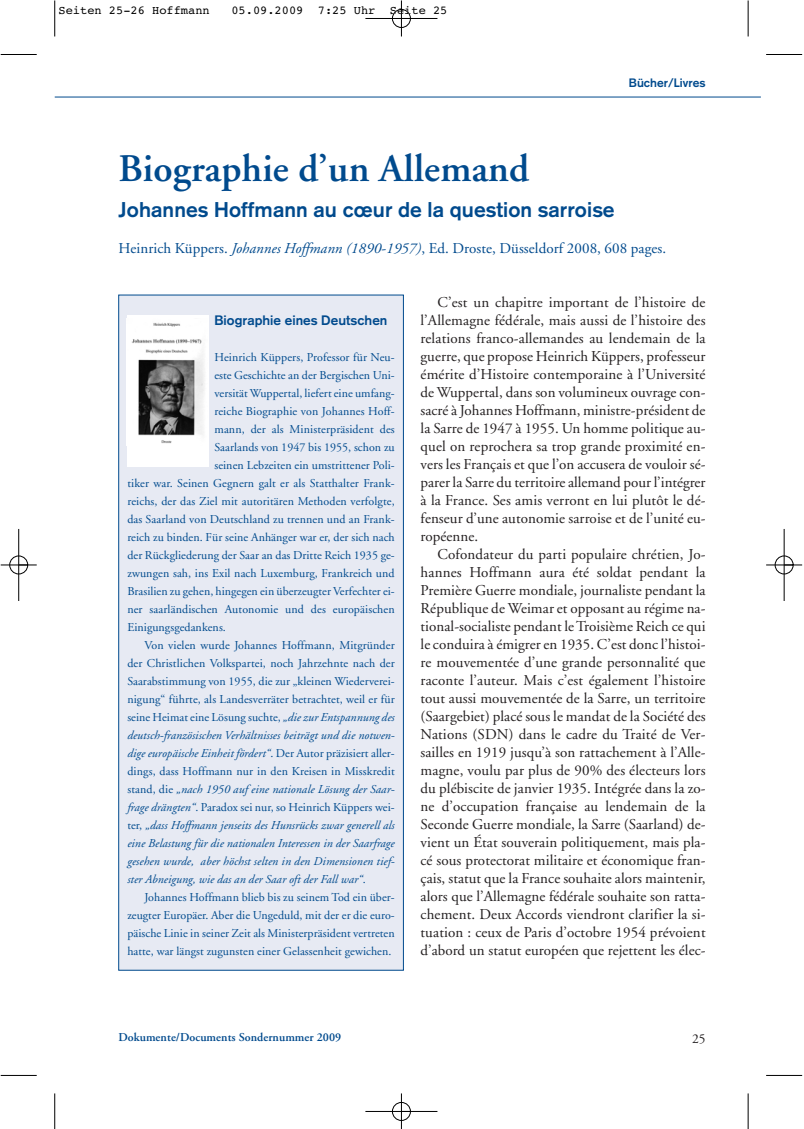
<style>
.page{position:relative;width:804px;height:1129px;background:#fff}
.page>*{position:absolute;margin:0;border:0;box-sizing:border-box;transform-origin:0 0}
.t1{font:600 39px "Adobe Garamond";letter-spacing:.005em;color:#004a8d}
.t2{font:700 21px "Akzidenz Grotesk";letter-spacing:.005em;color:#004a8d}
.t3{font:15px/18px "Adobe Garamond";letter-spacing:.005em;color:#231f20;text-align:justify}
.t4{font:15px "Adobe Garamond";letter-spacing:.005em;color:#004a8d}
.t5{font:700 13.5px "Akzidenz Grotesk";letter-spacing:.005em;color:#004a8d}
.t6{font:13.5px "Adobe Garamond";color:#231f20}
.t7{font:12px "Adobe Garamond";letter-spacing:.005em;color:#004a8d}
.t8{font:italic 12px "Adobe Garamond";letter-spacing:.005em;color:#004a8d}
.t9{font:12px "Courier";color:#000}
.t10{font:600 12px "Adobe Garamond";letter-spacing:.005em;color:#004a8d}
.t11{font:700 12px "Akzidenz Grotesk";letter-spacing:.005em;color:#004a8d}
.s1{font-style:italic}
.s2{font-style:normal}
</style>
<div class="page">
<hr style="left:55px;top:97px;width:706px;height:1px;background:#004a8d">
<div style="left:119px;top:295px;width:284px;height:675px;background:#e7eaf3"></div>
<div style="left:127px;top:315px;width:81px;height:152px;background:#fff"></div>
<img style="left:132px;top:323px;width:73px;height:121px">
<hr style="left:54px;top:0;width:1px;height:36px;background:#000">
<hr style="left:1px;top:54px;width:36px;height:1px;background:#000">
<hr style="left:748px;top:0;width:1px;height:36px;background:#000">
<hr style="left:766px;top:54px;width:36px;height:1px;background:#000">
<hr style="left:54px;top:1093px;width:1px;height:35px;background:#000">
<hr style="left:1px;top:1075px;width:36px;height:1px;background:#000">
<hr style="left:748px;top:1093px;width:1px;height:35px;background:#000">
<hr style="left:766px;top:1075px;width:36px;height:1px;background:#000">
<div style="left:392px;top:9px;width:19px;height:19px;border:1px solid #fff;border-radius:50%"></div>
<hr style="left:365px;top:18px;width:72px;height:1px;background:#000">
<hr style="left:401px;top:0;width:1px;height:36px;background:#000">
<div style="left:392px;top:9px;width:18px;height:19px;border:1px solid #000;border-radius:50%"></div>
<div style="left:392px;top:1102px;width:19px;height:18px;border:1px solid #fff;border-radius:50%"></div>
<hr style="left:365px;top:1111px;width:72px;height:1px;background:#000">
<hr style="left:401px;top:1093px;width:1px;height:35px;background:#000">
<div style="left:392px;top:1102px;width:18px;height:18px;border:1px solid #000;border-radius:50%"></div>
<div style="left:9px;top:555px;width:19px;height:19px;border:1px solid #fff;border-radius:50%"></div>
<hr style="left:18px;top:529px;width:1px;height:72px;background:#000">
<hr style="left:1px;top:564px;width:36px;height:1px;background:#000">
<div style="left:10px;top:556px;width:18px;height:18px;border:1px solid #000;border-radius:50%"></div>
<div style="left:774px;top:555px;width:19px;height:19px;border:1px solid #fff;border-radius:50%"></div>
<hr style="left:784px;top:529px;width:1px;height:72px;background:#000">
<hr style="left:766px;top:564px;width:36px;height:1px;background:#000">
<div style="left:775px;top:556px;width:18px;height:18px;border:1px solid #000;border-radius:50%"></div>
<p class="t9" style="left:58px;top:6px;width:153px">Seiten 25-26 Hoffmann</p>
<p class="t9" style="left:231px;top:6px;width:218px">05.09.2009 7:25 Uhr Seite 25</p>
<h1 class="t1" style="left:118px;top:152px;width:412px">Biographie d’un Allemand</h1>
<p class="t11" style="left:629px;top:78px;width:78px">Bücher/Livres</p>
<h2 class="t2" style="left:118px;top:201px;width:497px">Johannes Hoffmann au cœur de la question sarroise</h2>
<p class="t4" style="left:118px;top:242px;width:549px">Heinrich Küppers. <span class="s1">Johannes Hoffmann (1890-1957)</span>, Ed. Droste, Düsseldorf 2008, 608 pages.</p>
<p class="t5" style="left:214px;top:315px;width:174px">Biographie eines Deutschen</p>
<p class="t7" style="left:214px;top:352px;width:182px">Heinrich Küppers, Professor für Neu-</p>
<p class="t7" style="left:214px;top:370px;width:182px">este Geschichte an der Bergischen Uni-</p>
<p class="t7" style="left:214px;top:388px;width:182px">versität Wuppertal, liefert eine umfang-</p>
<p class="t7" style="left:214px;top:406px;width:182px">reiche Biographie von Johannes Hoff-</p>
<p class="t7" style="left:214px;top:424px;width:182px">mann, der als Ministerpräsident des</p>
<p class="t7" style="left:214px;top:442px;width:182px">Saarlands von 1947 bis 1955, schon zu</p>
<p class="t7" style="left:214px;top:460px;width:182px">seinen Lebzeiten ein umstrittener Poli-</p>
<p class="t7" style="left:127px;top:478px;width:269px">tiker war. Seinen Gegnern galt er als Statthalter Frank-</p>
<p class="t7" style="left:127px;top:496px;width:269px">reichs, der das Ziel mit autoritären Methoden verfolgte,</p>
<p class="t7" style="left:127px;top:514px;width:269px">das Saarland von Deutschland zu trennen und an Frank-</p>
<p class="t7" style="left:127px;top:532px;width:269px">reich zu binden. Für seine Anhänger war er, der sich nach</p>
<p class="t7" style="left:127px;top:550px;width:269px">der Rückgliederung der Saar an das Dritte Reich 1935 ge-</p>
<p class="t7" style="left:127px;top:568px;width:269px">zwungen sah, ins Exil nach Luxemburg, Frankreich und</p>
<p class="t7" style="left:127px;top:586px;width:269px">Brasilien zu gehen, hingegen ein überzeugter Verfechter ei-</p>
<p class="t7" style="left:127px;top:604px;width:269px">ner saarländischen Autonomie und des europäischen</p>
<p class="t7" style="left:127px;top:622px;width:100px">Einigungsgedankens.</p>
<p class="t7" style="left:144px;top:640px;width:252px">Von vielen wurde Johannes Hoffmann, Mitgründer</p>
<p class="t7" style="left:127px;top:658px;width:269px">der Christlichen Volkspartei, noch Jahrzehnte nach der</p>
<p class="t7" style="left:127px;top:676px;width:269px">Saarabstimmung von 1955, die zur „kleinen Wiederverei-</p>
<p class="t7" style="left:127px;top:694px;width:269px">nigung“ führte, als Landesverräter betrachtet, weil er für</p>
<p class="t7" style="left:127px;top:712px;width:269px">seine Heimat eine Lösung suchte, <span class="s1">„die zur Entspannung des</span></p>
<p class="t8" style="left:127px;top:730px;width:268px">deutsch-französischen Verhältnisses beiträgt und die notwen-</p>
<p class="t8" style="left:127px;top:748px;width:269px">dige europäische Einheit fördert“<span class="s2">. Der Autor präzisiert aller-</span></p>
<p class="t7" style="left:127px;top:766px;width:269px">dings, dass Hoffmann nur in den Kreisen in Misskredit</p>
<p class="t8" style="left:127px;top:784px;width:268px"><span class="s2">stand, die</span> „nach 1950 auf eine nationale Lösung der Saar-</p>
<p class="t7" style="left:127px;top:802px;width:269px"><span class="s1">frage drängten“</span>. Paradox sei nur, so Heinrich Küppers wei-</p>
<p class="t8" style="left:127px;top:820px;width:269px"><span class="s2">ter,</span> „dass Hoffmann jenseits des Hunsrücks zwar generell als</p>
<p class="t8" style="left:127px;top:838px;width:269px">eine Belastung für die nationalen Interessen in der Saarfrage</p>
<p class="t8" style="left:127px;top:856px;width:268px">gesehen wurde, aber höchst selten in den Dimensionen tief-</p>
<p class="t8" style="left:127px;top:874px;width:240px">ster Abneigung, wie das an der Saar oft der Fall war“<span class="s2">.</span></p>
<p class="t7" style="left:144px;top:892px;width:252px">Johannes Hoffmann blieb bis zu seinem Tod ein über-</p>
<p class="t7" style="left:127px;top:910px;width:269px">zeugter Europäer. Aber die Ungeduld, mit der er die euro-</p>
<p class="t7" style="left:127px;top:928px;width:269px">päische Linie in seiner Zeit als Ministerpräsident vertreten</p>
<p class="t7" style="left:127px;top:946px;width:266px">hatte, war längst zugunsten einer Gelassenheit gewichen.</p>
<p class="t3" style="left:420px;top:294px;width:286px;text-indent:17px">C’est un chapitre important de l’histoire de l’Allemagne fédérale, mais aussi de l’histoire des relations franco-allemandes au lendemain de la guerre, que propose Heinrich Küppers, professeur émérite d’Histoire contemporaine à l’Université de Wuppertal, dans son volumineux ouvrage con&shy;sacré à Johannes Hoffmann, ministre-président de la Sarre de 1947 à 1955. Un homme politique au&shy;quel on reprochera sa trop grande proximité en&shy;vers les Français et que l’on accusera de vouloir sé&shy;parer la Sarre du territoire allemand pour l’intégrer à la France. Ses amis verront en lui plutôt le dé&shy;fenseur d’une autonomie sarroise et de l’unité eu&shy;ropéenne.</p>
<p class="t3" style="left:420px;top:546px;width:286px;text-indent:17px">Cofondateur du parti populaire chrétien, Jo&shy;hannes Hoffmann aura été soldat pendant la Première Guerre mondiale, journaliste pendant la République de Weimar et opposant au régime na&shy;tional-socialiste pendant le Troisième Reich ce qui le conduira à émigrer en 1935. C’est donc l’histoi&shy;re mouvementée d’une grande personnalité que raconte l’auteur. Mais c’est également l’histoire tout aussi mouvementée de la Sarre, un territoire (Saargebiet) placé sous le mandat de la Société des Nations (SDN) dans le cadre du Traité de Ver&shy;sailles en 1919 jusqu’à son rattachement à l’Alle&shy;magne, voulu par plus de 90% des électeurs lors du plébiscite de janvier 1935. Intégrée dans la zo&shy;ne d’occupation française au lendemain de la Seconde Guerre mondiale, la Sarre (Saarland) de&shy;vient un État souverain politiquement, mais pla&shy;cé sous protectorat militaire et économique fran&shy;çais, statut que la France souhaite alors maintenir, alors que l’Allemagne fédérale souhaite son ratta&shy;chement. Deux Accords viendront clarifier la si&shy;tuation : ceux de Paris d’octobre 1954 prévoient d’abord un statut européen que rejettent les élec-</p>
<p class="t10" style="left:118px;top:1032px;width:224px">Dokumente/Documents Sondernummer 2009</p>
<p class="t6" style="left:692px;top:1032px;width:15px">25</p>
</div>
